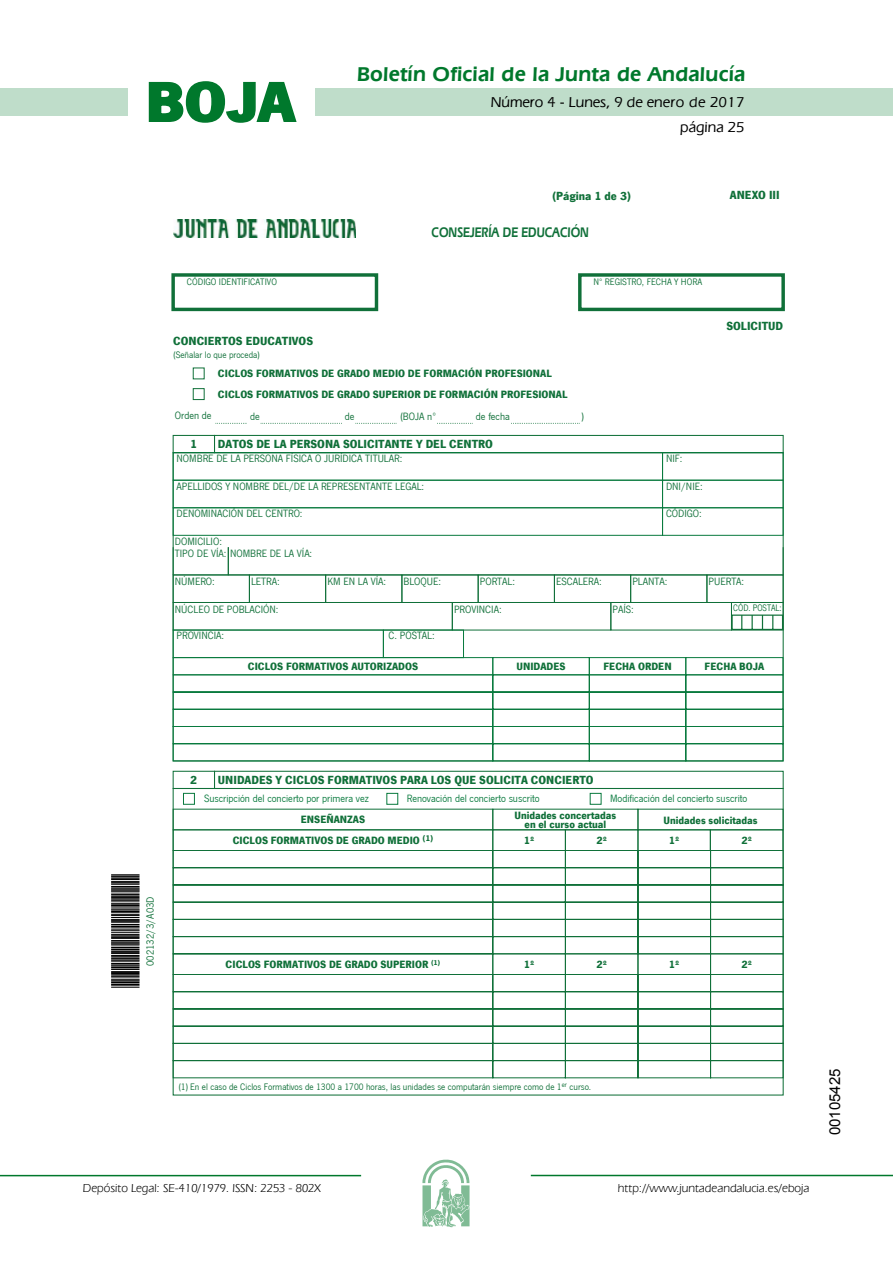
<style>
.page{position:relative;width:893px;height:1263px;background:#fff}
.page>*{position:absolute;margin:0;border:0;box-sizing:border-box;transform-origin:0 0}
.t1{font:700 57.75px "News Got T";color:#00782c;scale:1.14 1}
.t2{font:600 21px "Eras IT Cby BT";letter-spacing:.01em;color:#00782c}
.t3{font:500 15px/24.5px "Eras IT Cby BT";color:#000;text-align:right}
.t4{font:15px "Arial";color:#000}
.t5{font:600 14.55px "Eras IT Cby BT";color:#107039;scale:.8 1}
.t6{font:700 12.15px "News Got T";color:#107039}
.t7{font:12px "Eras IT Cby BT";color:#000}
.t8{font:10.95px/12px "News Got T";color:#107039}
.t9{font:700 10.95px/20.7px "News Got T";color:#107039}
.t10{font:10.95px "News Got T";color:#097a3e}
.t11{font:9.75px "News Got T";color:#107039}
.t12{font:9.75px "News Got T";color:#107039;scale:.93 1}
</style>
<div class="page">
<div style="left:315px;top:88px;width:577px;height:28px;background:#bfddca"></div>
<div style="left:0;top:88px;width:128px;height:28px;background:#bfddca"></div>
<hr style="left:0;top:1175px;width:361px;height:1px;background:#00782c">
<svg style="left:422px;top:1159px;width:47px;height:68px"></svg>
<hr style="left:531px;top:1175px;width:361px;height:1px;background:#00782c">
<svg style="left:148px;top:81px;width:149px;height:42px"></svg>
<img style="left:173px;top:220px;width:183px;height:18px">
<div style="left:171px;top:273px;width:207px;height:38px;border:3px solid #107039"></div>
<div style="left:578px;top:273px;width:206px;height:38px;border:3px solid #107039"></div>
<div style="left:193px;top:388px;width:11px;height:12px;border:1px solid #107039"></div>
<svg style="left:216px;top:423px;width:31px;height:1px"></svg>
<svg style="left:261px;top:423px;width:81px;height:1px"></svg>
<svg style="left:355px;top:423px;width:42px;height:1px"></svg>
<svg style="left:437px;top:423px;width:36px;height:1px"></svg>
<svg style="left:511px;top:423px;width:69px;height:1px"></svg>
<div style="left:173px;top:435px;width:42px;height:18px;border:1px solid #107039"></div>
<div style="left:214px;top:435px;width:569px;height:18px;border:1px solid #107039"></div>
<div style="left:173px;top:452px;width:489px;height:28px;border:1px solid #097a3e"></div>
<div style="left:662px;top:452px;width:121px;height:28px;border:1px solid #097a3e"></div>
<div style="left:173px;top:480px;width:489px;height:28px;border:1px solid #097a3e"></div>
<div style="left:662px;top:480px;width:121px;height:28px;border:1px solid #097a3e"></div>
<svg style="left:173px;top:547px;width:1px;height:28px"></svg>
<svg style="left:782px;top:547px;width:1px;height:28px"></svg>
<svg style="left:228px;top:547px;width:1px;height:28px"></svg>
<div style="left:325px;top:575px;width:77px;height:28px;border:1px solid #107039"></div>
<div style="left:173px;top:602px;width:279px;height:28px;border:1px solid #107039"></div>
<div style="left:452px;top:602px;width:159px;height:28px;border:1px solid #107039"></div>
<div style="left:610px;top:602px;width:121px;height:28px;border:1px solid #107039"></div>
<div style="left:731px;top:602px;width:52px;height:28px;border:1px solid #107039"></div>
<div style="left:173px;top:630px;width:210px;height:28px;border:1px solid #097a3e"></div>
<div style="left:383px;top:630px;width:80px;height:28px;border:1px solid #097a3e"></div>
<div style="left:173px;top:657px;width:320px;height:18px;border:1px solid #097a3e"></div>
<div style="left:492px;top:657px;width:97px;height:18px;border:1px solid #097a3e"></div>
<div style="left:589px;top:657px;width:97px;height:18px;border:1px solid #097a3e"></div>
<div style="left:685px;top:657px;width:98px;height:18px;border:1px solid #097a3e"></div>
<svg style="left:173px;top:674px;width:610px;height:87px"></svg>
<div style="left:173px;top:771px;width:42px;height:18px;border:1px solid #107039"></div>
<div style="left:214px;top:771px;width:569px;height:18px;border:1px solid #107039"></div>
<div style="left:183px;top:793px;width:12px;height:12px;border:1px solid #097a3e"></div>
<div style="left:386px;top:793px;width:12px;height:12px;border:1px solid #097a3e"></div>
<div style="left:590px;top:793px;width:11px;height:12px;border:1px solid #097a3e"></div>
<div style="left:173px;top:829px;width:320px;height:22px;border:1px solid #107039"></div>
<div style="left:492px;top:829px;width:73px;height:22px;border:1px solid #107039"></div>
<div style="left:565px;top:829px;width:73px;height:22px;border:1px solid #107039"></div>
<div style="left:637px;top:829px;width:73px;height:22px;border:1px solid #107039"></div>
<div style="left:710px;top:829px;width:73px;height:22px;border:1px solid #107039"></div>
<svg style="left:172px;top:850px;width:611px;height:124px"></svg>
<div style="left:492px;top:953px;width:73px;height:22px;border:1px solid #107039"></div>
<div style="left:565px;top:953px;width:73px;height:22px;border:1px solid #107039"></div>
<div style="left:637px;top:953px;width:74px;height:22px;border:1px solid #107039"></div>
<div style="left:710px;top:953px;width:73px;height:22px;border:1px solid #107039"></div>
<svg style="left:172px;top:974px;width:611px;height:105px"></svg>
<svg style="left:111px;top:875px;width:28px;height:113px;background:#4e4e4e"></svg>
<svg style="left:730px;top:614px;width:53px;height:17px"></svg>
<h1 class="t1" style="left:145px;top:68px;width:133px">BOJA</h1>
<h2 class="t2" style="left:357px;top:62px;width:390px">Boletín Oficial de la Junta de Andalucía</h2>
<h3 class="t3" style="left:490px;top:90px;width:255px">Número 4 - Lunes, 9 de enero de 2017 página 25</h3>
<p class="t6" style="left:552px;top:188px;width:80px">(Página 1 de 3)</p>
<p class="t6" style="left:729px;top:188px;width:51px">ANEXO III</p>
<h3 class="t5" style="left:431px;top:224px;width:198px">CONSEJERÍA DE EDUCACIÓN</h3>
<p class="t11" style="left:187px;top:277px;width:91px">CÓDIGO IDENTIFICATIVO</p>
<p class="t11" style="left:593px;top:277px;width:110px">Nº REGISTRO, FECHA Y HORA</p>
<p class="t6" style="left:726px;top:318px;width:58px">SOLICITUD</p>
<p class="t6" style="left:173px;top:334px;width:141px">CONCIERTOS EDUCATIVOS</p>
<p class="t11" style="left:173px;top:349px;width:88px">(Señalar lo que proceda)</p>
<p class="t9" style="left:218px;top:363px;width:351px">CICLOS FORMATIVOS DE GRADO MEDIO DE FORMACIÓN PROFESIONAL<br>CICLOS FORMATIVOS DE GRADO SUPERIOR DE FORMACIÓN PROFESIONAL</p>
<p class="t8" style="left:175px;top:410px;width:38px">Orden de</p>
<p class="t8" style="left:250px;top:411px;width:11px">de</p>
<p class="t8" style="left:345px;top:411px;width:11px">de</p>
<p class="t8" style="left:400px;top:411px;width:37px">(BOJA nº</p>
<p class="t8" style="left:476px;top:411px;width:36px">de fecha</p>
<p class="t8" style="left:581px;top:411px;width:4px">)</p>
<p class="t6" style="left:190px;top:437px;width:9px">1</p>
<p class="t6" style="left:218px;top:437px;width:276px">DATOS DE LA PERSONA SOLICITANTE Y DEL CENTRO</p>
<p class="t8" style="left:177px;top:453px;width:227px">NOMBRE DE LA PERSONA FÍSICA O JURÍDICA TITULAR:</p>
<p class="t8" style="left:666px;top:453px;width:18px">NIF:</p>
<p class="t8" style="left:177px;top:480px;width:249px">APELLIDOS Y NOMBRE DEL/DE LA REPRESENTANTE LEGAL:</p>
<p class="t8" style="left:666px;top:480px;width:38px">DNI/NIE:</p>
<p class="t8" style="left:177px;top:508px;width:127px">DENOMINACIÓN DEL CENTRO:</p>
<p class="t8" style="left:666px;top:508px;width:37px">CÓDIGO:</p>
<p class="t8" style="left:175px;top:536px;width:139px">DOMICILIO:<br>TIPO DE VÍA: NOMBRE DE LA VÍA:</p>
<p class="t8" style="left:175px;top:576px;width:42px">NÚMERO:</p>
<p class="t8" style="left:251px;top:576px;width:30px">LETRA:</p>
<p class="t8" style="left:327px;top:576px;width:60px">KM EN LA VÍA:</p>
<p class="t8" style="left:403px;top:576px;width:39px">BLOQUE:</p>
<p class="t8" style="left:480px;top:576px;width:37px">PORTAL:</p>
<p class="t8" style="left:556px;top:576px;width:47px">ESCALERA:</p>
<p class="t8" style="left:632px;top:576px;width:36px">PLANTA:</p>
<p class="t8" style="left:708px;top:576px;width:37px">PUERTA:</p>
<p class="t8" style="left:175px;top:603px;width:105px">NÚCLEO DE POBLACIÓN:</p>
<p class="t8" style="left:454px;top:603px;width:49px">PROVINCIA:</p>
<p class="t8" style="left:612px;top:603px;width:23px">PAÍS:</p>
<p class="t12" style="left:733px;top:602px;width:54px">CÓD. POSTAL:</p>
<p class="t8" style="left:177px;top:630px;width:49px">PROVINCIA:</p>
<p class="t8" style="left:388px;top:630px;width:48px">C. POSTAL:</p>
<p class="t9" style="left:248px;top:656px;width:172px">CICLOS FORMATIVOS AUTORIZADOS</p>
<p class="t9" style="left:516px;top:656px;width:51px">UNIDADES</p>
<p class="t9" style="left:603px;top:656px;width:70px">FECHA ORDEN</p>
<p class="t9" style="left:704px;top:656px;width:61px">FECHA BOJA</p>
<p class="t8" style="left:144px;top:966px;width:71px;rotate:-90deg">002132/3/A03D</p>
<p class="t6" style="left:190px;top:773px;width:9px">2</p>
<p class="t6" style="left:218px;top:773px;width:377px">UNIDADES Y CICLOS FORMATIVOS PARA LOS QUE SOLICITA CONCIERTO</p>
<p class="t10" style="left:204px;top:793px;width:166px">Suscripción del concierto por primera vez</p>
<p class="t10" style="left:407px;top:793px;width:134px">Renovación del concierto suscrito</p>
<p class="t10" style="left:610px;top:793px;width:139px">Modificación del concierto suscrito</p>
<p class="t9" style="left:233px;top:809px;width:202px;text-align:center">ENSEÑANZAS<br>CICLOS FORMATIVOS DE GRADO MEDIO <sup>(1)</sup></p>
<p class="t9" style="left:514px;top:810px;width:103px;line-height:9.8px;text-align:center">Unidades concertadas en el curso actual</p>
<p class="t9" style="left:669px;top:810px;width:90px;line-height:20.1px;text-indent:-5px">Unidades solicitadas<br>1º</p>
<p class="t9" style="left:524px;top:830px;width:12px">1º</p>
<p class="t9" style="left:596px;top:830px;width:12px">2º</p>
<p class="t9" style="left:741px;top:830px;width:12px">2º</p>
<p class="t9" style="left:226px;top:954px;width:216px">CICLOS FORMATIVOS DE GRADO SUPERIOR <sup>(1)</sup></p>
<p class="t9" style="left:524px;top:954px;width:12px">1º</p>
<p class="t9" style="left:596px;top:954px;width:12px">2º</p>
<p class="t9" style="left:669px;top:954px;width:12px">1º</p>
<p class="t9" style="left:741px;top:954px;width:12px">2º</p>
<p class="t11" style="left:178px;top:1081px;width:414px">(1) En el caso de Ciclos Formativos de 1300 a 1700 horas, las unidades se computarán siempre como de 1<sup>er</sup> curso.</p>
<p class="t7" style="left:83px;top:1181px;width:239px">Depósito Legal: SE-410/1979. ISSN: 2253 - 802X</p>
<p class="t7" style="left:618px;top:1181px;width:193px">http://www.juntadeandalucia.es/eboja</p>
<h3 class="t4" style="left:825px;top:1135px;width:68px;rotate:-90deg">00105425</h3>
</div>
